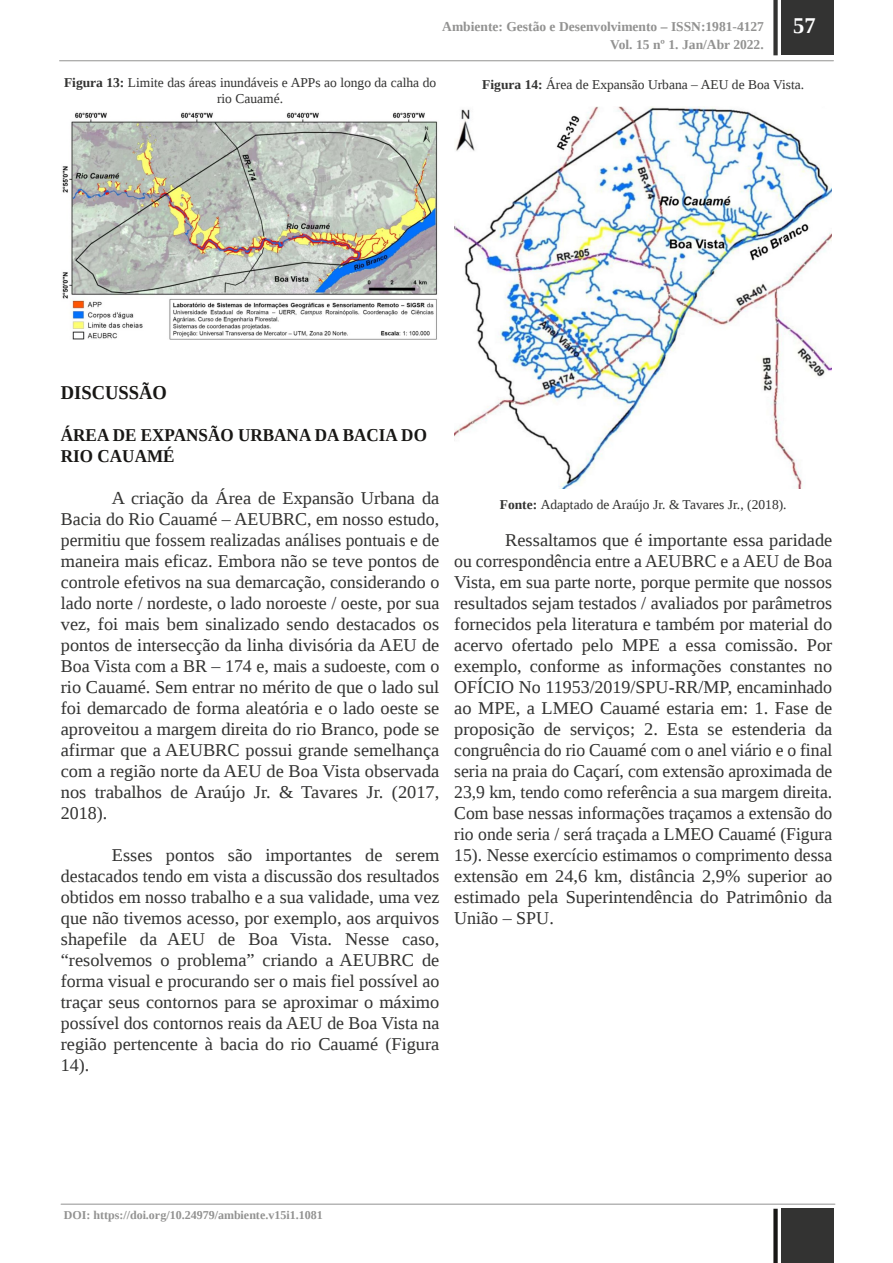
<style>
.page{position:relative;width:893px;height:1263px;background:#fff}
.page>*{position:absolute;margin:0;border:0;box-sizing:border-box;transform-origin:0 0}
.t1{font:700 22.5px "Liberation Serif";color:#fff}
.t2{font:700 19.5px "Liberation Serif";color:#181715;scale:.95 1}
.t3{font:18px/21px "Liberation Serif";color:#333332;text-align:justify}
.t4{font:700 18px/21px "Liberation Serif";letter-spacing:.005em;color:#181715;scale:.95 1}
.t5{font:13.5px/15.5px "Liberation Serif";color:#333332;text-align:center}
.t6{font:700 13.5px/18px "Liberation Serif";color:#929291;text-align:right}
.t7{font:700 12px "Liberation Serif";color:#929291}
.s1{font-weight:700}
</style>
<div class="page">
<div style="left:781px;top:0;width:52px;height:55px;background:#333332"></div>
<div style="left:773px;top:0;width:5px;height:55px;background:#333332"></div>
<div style="left:781px;top:1209px;width:52px;height:54px;background:#333332"></div>
<div style="left:773px;top:1209px;width:5px;height:54px;background:#181715"></div>
<hr style="left:60px;top:60px;width:773px;height:1px;background:#929291">
<hr style="left:61px;top:1204px;width:774px;height:1px;background:#929291">
<img style="left:62px;top:112px;width:376px;height:227px">
<img style="left:454px;top:106px;width:377px;height:383px">
<p class="t6" style="left:442px;top:18px;width:323px">Ambiente: Gestão e Desenvolvimento – ISSN:1981-4127<br>Vol. 15 nº 1. Jan/Abr 2022.</p>
<p class="t1" style="left:793px;top:13px;width:24px">57</p>
<p class="t5" style="left:64px;top:75px;width:374px"><span class="s1">Figura 13:</span> Limite das áreas inundáveis e APPs ao longo da calha do rio Cauamé.</p>
<p class="t5" style="left:482px;top:77px;width:323px"><span class="s1">Figura 14:</span> Área de Expansão Urbana – AEU de Boa Vista.</p>
<p class="t2" style="left:61px;top:382px;width:113px">DISCUSSÃO</p>
<p class="t4" style="left:61px;top:424px;width:387px">ÁREA DE EXPANSÃO URBANA DA BACIA DO<br>RIO CAUAMÉ</p>
<p class="t3" style="left:61px;top:487px;width:380px;text-indent:51px">A criação da Área de Expansão Urbana da Bacia do Rio Cauamé – AEUBRC, em nosso estudo, permitiu que fossem realizadas análises pontuais e de maneira mais eficaz. Embora não se teve pontos de controle efetivos na sua demarcação, considerando o lado norte / nordeste, o lado noroeste / oeste, por sua vez, foi mais bem sinalizado sendo destacados os pontos de intersecção da linha divisória da AEU de Boa Vista com a BR – 174 e, mais a sudoeste, com o rio Cauamé. Sem entrar no mérito de que o lado sul foi demarcado de forma aleatória e o lado oeste se aproveitou a margem direita do rio Branco, pode se afirmar que a AEUBRC possui grande semelhança com a região norte da AEU de Boa Vista observada nos trabalhos de Araújo Jr. &amp; Tavares Jr. (2017, 2018).</p>
<p class="t3" style="left:61px;top:844px;width:380px;text-indent:51px">Esses pontos são importantes de serem destacados tendo em vista a discussão dos resultados obtidos em nosso trabalho e a sua validade, uma vez que não tivemos acesso, por exemplo, aos arquivos shapefile da AEU de Boa Vista. Nesse caso, “resolvemos o problema” criando a AEUBRC de forma visual e procurando ser o mais fiel possível ao traçar seus contornos para se aproximar o máximo possível dos contornos reais da AEU de Boa Vista na região pertencente à bacia do rio Cauamé (Figura 14).</p>
<p class="t5" style="left:500px;top:496px;width:288px"><span class="s1">Fonte:</span> Adaptado de Araújo Jr. &amp; Tavares Jr., (2018).</p>
<p class="t3" style="left:454px;top:529px;width:380px;text-indent:51px">Ressaltamos que é importante essa paridade ou correspondência entre a AEUBRC e a AEU de Boa Vista, em sua parte norte, porque permite que nossos resultados sejam testados / avaliados por parâmetros fornecidos pela literatura e também por material do acervo ofertado pelo MPE a essa comissão. Por exemplo, conforme as informações constantes no OFÍCIO No 11953/2019/SPU-RR/MP, encaminhado ao MPE, a LMEO Cauamé estaria em: 1. Fase de proposição de serviços; 2. Esta se estenderia da congruência do rio Cauamé com o anel viário e o final seria na praia do Caçarí, com extensão aproximada de 23,9 km, tendo como referência a sua margem direita.<br>Com base nessas informações traçamos a extensão do rio onde seria / será traçada a LMEO Cauamé (Figura 15). Nesse exercício estimamos o comprimento dessa extensão em 24,6 km, distância 2,9% superior ao estimado pela Superintendência do Patrimônio da União – SPU.</p>
<p class="t7" style="left:64px;top:1208px;width:260px">DOI: https://doi.org/10.24979/ambiente.v15i1.1081</p>
</div>
